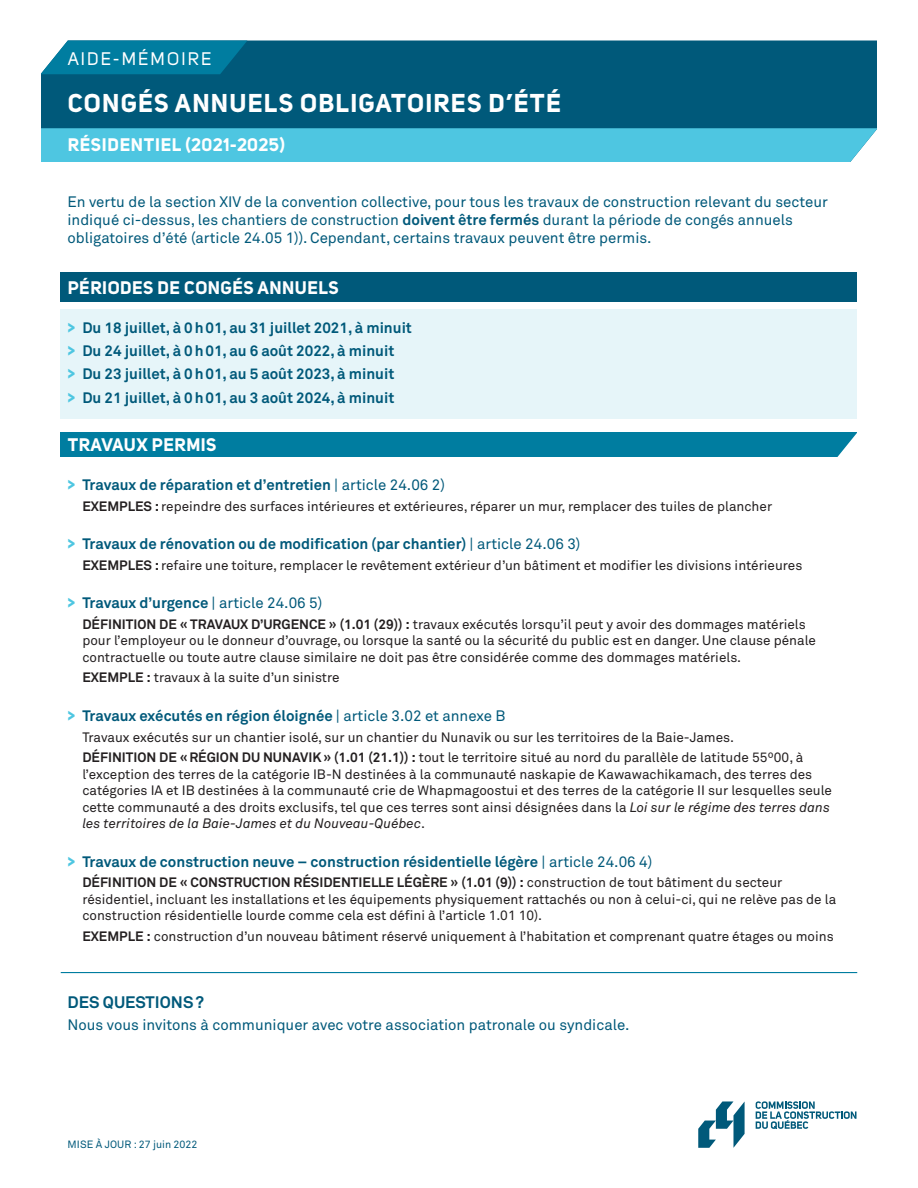
<style>
.page{position:relative;width:918px;height:1188px;background:#fff}
.page>*{position:absolute;margin:0;border:0;box-sizing:border-box;transform-origin:0 0}
.t1{font:700 25.5px "Uni Sans";letter-spacing:.05em;color:#fff}
.t2{font:700 18px "Uni Sans";letter-spacing:.03em;color:#fff}
.t3{font:18px "Uni Sans";letter-spacing:.12em;color:#fff}
.t4{font:700 16.5px "Akkurat Pro";color:#00597a}
.t5{font:700 15px/23.4px "Akkurat Pro";color:#00597a}
.t6{font:15px/18px "Akkurat Pro";color:#00597a}
.t7{font:13.5px/16.5px "Akkurat Pro";color:#231f20}
.t8{font:10.5px "Akkurat Pro";color:#00597a}
.s1{font-weight:700}
.s2{font-family:"Uni Sans";font-size:18px;color:#4ec6e1}
.s3{font-weight:400}
.s4{font-style:italic}
</style>
<div class="page">
<div style="left:41px;top:40px;width:836px;height:88px;background:#00597a"></div>
<div style="left:41px;top:128px;width:836px;height:34px;background:#4ec6e1"></div>
<svg style="left:41px;top:40px;width:206px;height:34px;background:#1283a4"></svg>
<div style="left:61px;top:310px;width:796px;height:109px;background:#e6f5f9"></div>
<div style="left:61px;top:273px;width:796px;height:29px;background:#00597a"></div>
<div style="left:61px;top:432px;width:796px;height:25px;background:#007da0"></div>
<svg style="left:698px;top:1101px;width:47px;height:47px"></svg>
<svg style="left:756px;top:1101px;width:100px;height:28px"></svg>
<svg style="left:837px;top:433px;width:20px;height:24px"></svg>
<hr style="left:61px;top:972px;width:796px;height:1px;background:#007da0">
<h2 class="t3" style="left:68px;top:48px;width:145px">AIDE-MÉMOIRE</h2>
<h1 class="t1" style="left:68px;top:87px;width:495px">CONGÉS ANNUELS OBLIGATOIRES D’ÉTÉ</h1>
<h2 class="t2" style="left:68px;top:134px;width:219px">RÉSIDENTIEL (2021-2025)</h2>
<p class="t6" style="left:68px;top:193px;width:762px">En vertu de la section XIV de la convention collective, pour tous les travaux de construction relevant du secteur indiqué ci-dessus, les chantiers de construction <span class="s1">doivent être fermés</span> durant la période de congés annuels obligatoires d’été (article 24.05 1)). Cependant, certains travaux peuvent être permis.</p>
<h2 class="t2" style="left:68px;top:277px;width:273px">PÉRIODES DE CONGÉS ANNUELS</h2>
<p class="t5" style="left:67px;top:316px;width:346px"><span class="s2">&gt;</span> Du 18 juillet, à 0h01, au 31 juillet 2021, à minuit <span class="s2">&gt;</span> Du 24 juillet, à 0h01, au 6 août 2022, à minuit<br><span class="s2">&gt;</span> Du 23 juillet, à 0h01, au 5 août 2023, à minuit<br><span class="s2">&gt;</span> Du 21 juillet, à 0h01, au 3 août 2024, à minuit</p>
<h2 class="t2" style="left:68px;top:434px;width:150px">TRAVAUX PERMIS</h2>
<p class="t5" style="left:67px;top:473px;width:379px"><span class="s2">&gt;</span> Travaux de réparation et d’entretien <span class="s3">| article 24.06 2)</span></p>
<p class="t7" style="left:82px;top:498px;width:691px"><span class="s1">EXEMPLES :</span> repeindre des surfaces intérieures et extérieures, réparer un mur, remplacer des tuiles de plancher</p>
<p class="t5" style="left:68px;top:532px;width:514px"><span class="s2">&gt;</span> Travaux de rénovation ou de modification (par chantier) <span class="s3">| article 24.06 3)</span></p>
<p class="t7" style="left:82px;top:557px;width:722px"><span class="s1">EXEMPLES :</span> refaire une toiture, remplacer le revêtement extérieur d’un bâtiment et modifier les divisions intérieures</p>
<p class="t5" style="left:68px;top:591px;width:256px"><span class="s2">&gt;</span> Travaux d’urgence <span class="s3">| article 24.06 5)</span></p>
<p class="t7" style="left:82px;top:616px;width:735px"><span class="s1">DÉFINITION DE « TRAVAUX D’URGENCE » (1.01 (29)) :</span> travaux exécutés lorsqu’il peut y avoir des dommages matériels pour l’employeur ou le donneur d’ouvrage, ou lorsque la santé ou la sécurité du public est en danger. Une clause pénale contractuelle ou toute autre clause similaire ne doit pas être considérée comme des dommages matériels.</p>
<p class="t7" style="left:82px;top:670px;width:259px"><span class="s1">EXEMPLE :</span> travaux à la suite d’un sinistre</p>
<p class="t5" style="left:68px;top:704px;width:440px"><span class="s2">&gt;</span> Travaux exécutés en région éloignée <span class="s3">| article 3.02 et annexe B</span></p>
<p class="t7" style="left:82px;top:726px;width:722px;line-height:20.9px">Travaux exécutés sur un chantier isolé, sur un chantier du Nunavik ou sur les territoires de la Baie-James.<br><span class="s1">DÉFINITION DE «RÉGION DU NUNAVIK» (1.01 (21.1)) :</span> tout le territoire situé au nord du parallèle de latitude 55º00, à</p>
<p class="t7" style="left:82px;top:766px;width:751px">l’exception des terres de la catégorie IB-N destinées à la communauté naskapie de Kawawachikamach, des terres des catégories IA et IB destinées à la communauté crie de Whapmagoostui et des terres de la catégorie II sur lesquelles seule cette communauté a des droits exclusifs, tel que ces terres sont ainsi désignées dans la <span class="s4">Loi sur le régime des terres dans les territoires de la Baie-James et du Nouveau-Québec</span>.</p>
<p class="t5" style="left:68px;top:849px;width:586px"><span class="s2">&gt;</span> Travaux de construction neuve – construction résidentielle légère <span class="s3">| article 24.06 4)</span></p>
<p class="t7" style="left:82px;top:875px;width:755px"><span class="s1">DÉFINITION DE « CONSTRUCTION RÉSIDENTIELLE LÉGÈRE » (1.01 (9)) :</span> construction de tout bâtiment du secteur résidentiel, incluant les installations et les équipements physiquement rattachés ou non à celui-ci, qui ne relève pas de la construction résidentielle lourde comme cela est défini à l’article 1.01 10).</p>
<p class="t7" style="left:82px;top:928px;width:753px"><span class="s1">EXEMPLE :</span> construction d’un nouveau bâtiment réservé uniquement à l’habitation et comprenant quatre étages ou moins</p>
<p class="t4" style="left:68px;top:992px;width:138px">DES QUESTIONS?</p>
<p class="t6" style="left:68px;top:1016px;width:563px">Nous vous invitons à communiquer avec votre association patronale ou syndicale.</p>
<p class="t8" style="left:68px;top:1138px;width:132px">MISE À JOUR : 27 juin 2022</p>
</div>
